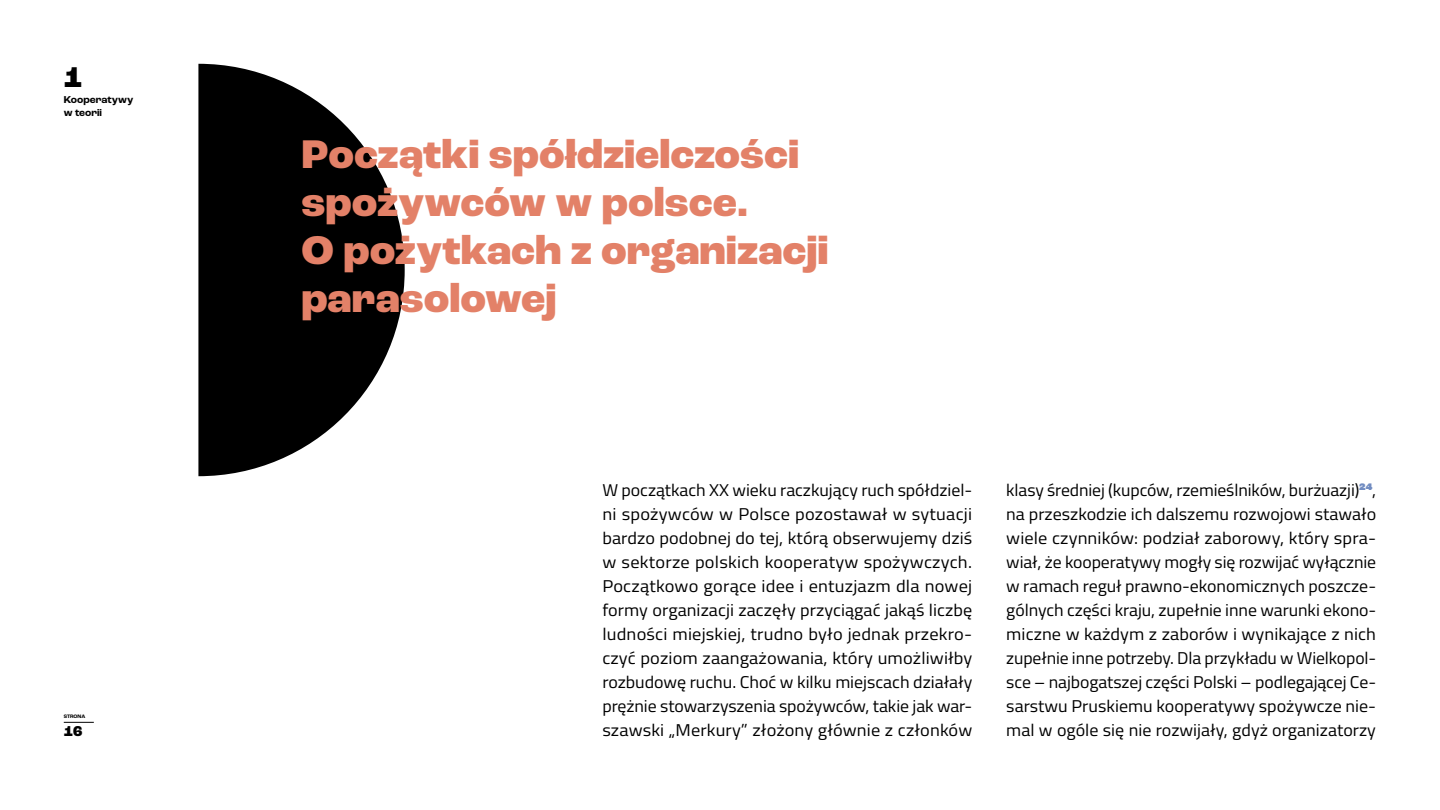
<style>
.page{position:relative;width:1440px;height:810px;background:#fff}
.page>*{position:absolute;margin:0;border:0;box-sizing:border-box;transform-origin:0 0}
.t1{font:800 42px/48px "Roc Grotesk";color:#e38168}
.t2{font:800 30px "Roc Grotesk";color:#000}
.text_2_odtstemp{font:17.1px/24px "Titillium Web";color:#000;text-align:justify}
.text_2_odtstemp-2{font:17.1px/24px "Titillium Web";color:#000;text-align:justify;scale:1.04 1}
.t3{font:800 15px "Roc Grotesk";color:#000}
.t4{font:700 10.5px/12.6px "Roc Grotesk";color:#000}
.t5{font:700 5.25px "Roc Grotesk";color:#000}
</style>
<div class="page">
<hr style="left:64px;top:722px;width:30px;height:1px;background:#000">
<svg style="left:198px;top:64px;width:207px;height:412px;fill:#000"></svg>
<h2 class="t2" style="left:64px;top:58px;width:20px">1</h2>
<p class="t4" style="left:64px;top:94px;width:71px">Kooperatywy w teorii</p>
<p class="t5" style="left:64px;top:713px;width:23px">STRONA</p>
<p class="t3" style="left:64px;top:721px;width:20px">16</p>
<p class="t1" style="left:302px;top:131px;width:529px">Początki spółdzielczości spożywców w polsce.<br>O pożytkach z organizacji parasolowej</p>
<p class="text_2_odtstemp-2" style="left:602px;top:477px;width:357px">W początkach XX wieku raczkujący ruch spółdziel&shy;ni spożywców w Polsce pozostawał w sytuacji bardzo podobnej do tej, którą obserwujemy dziś w sektorze polskich kooperatyw spożywczych.<br>Początkowo gorące idee i entuzjazm dla nowej formy organizacji zaczęły przyciągać jakąś liczbę ludności miejskiej, trudno było jednak przekro&shy;czyć poziom zaangażowania, który umożliwiłby rozbudowę ruchu. Choć w kilku miejscach działały prężnie stowarzyszenia spożywców, takie jak war&shy;szawski „Merkury” złożony głównie z członków</p>
<p class="text_2_odtstemp" style="left:1006px;top:477px;width:371px">klasy średniej (kupców, rzemieślników, burżuazji)<sup>24</sup>, na przeszkodzie ich dalszemu rozwojowi stawało wiele czynników: podział zaborowy, który spra&shy;wiał, że kooperatywy mogły się rozwijać wyłącznie w ramach reguł prawno-ekonomicznych poszcze&shy;gólnych części kraju, zupełnie inne warunki ekono&shy;miczne w każdym z zaborów i wynikające z nich zupełnie inne potrzeby. Dla przykładu w Wielkopol&shy;sce – najbogatszej części Polski – podlegającej Ce&shy;sarstwu Pruskiemu kooperatywy spożywcze nie&shy;mal w ogóle się nie rozwijały, gdyż organizatorzy</p>
</div>
